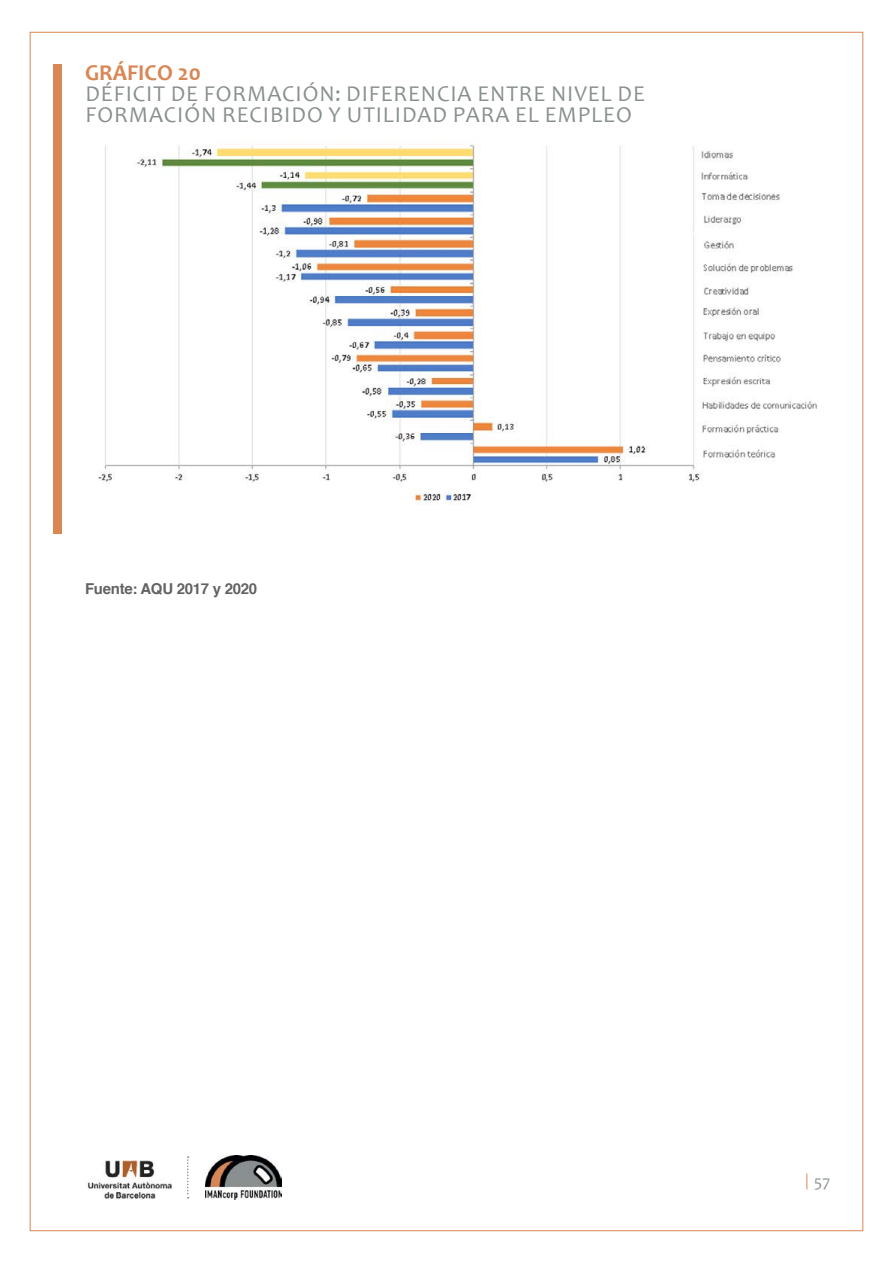
<style>
.page{position:relative;width:893px;height:1263px;background:#fff}
.page>*{position:absolute;margin:0;border:0;box-sizing:border-box;transform-origin:0 0}
.t1{font:22.65px/21.1px "Candara";letter-spacing:.04em;color:#898f8f}
.t2{font:700 22.65px "Candara";color:#d88755}
.t3{font:16.5px "Candara";color:#898f8f}
.t4{font:700 15px "Helvetica";letter-spacing:-.02em;color:#636363}
</style>
<div class="page">
<img style="left:206px;top:1155px;width:75px;height:44px">
<img style="left:87px;top:1160px;width:85px;height:39px">
<svg style="left:187px;top:1156px;width:2px;height:42px"></svg>
<svg style="left:806px;top:1173px;width:1px;height:16px"></svg>
<img style="left:98px;top:144px;width:720px;height:360px">
<div style="left:53px;top:64px;width:9px;height:470px;background:#d88755"></div>
<p class="t2" style="left:85px;top:59px;width:117px">GRÁFICO 20</p>
<p class="t1" style="left:85px;top:83px;width:561px">DÉFICIT DE FORMACIÓN: DIFERENCIA ENTRE NIVEL DE<br>FORMACIÓN RECIBIDO Y UTILIDAD PARA EL EMPLEO</p>
<p class="t4" style="left:85px;top:576px;width:174px">Fuente: AQU 2017 y 2020</p>
<p class="t3" style="left:814px;top:1171px;width:17px">57</p>
</div>
